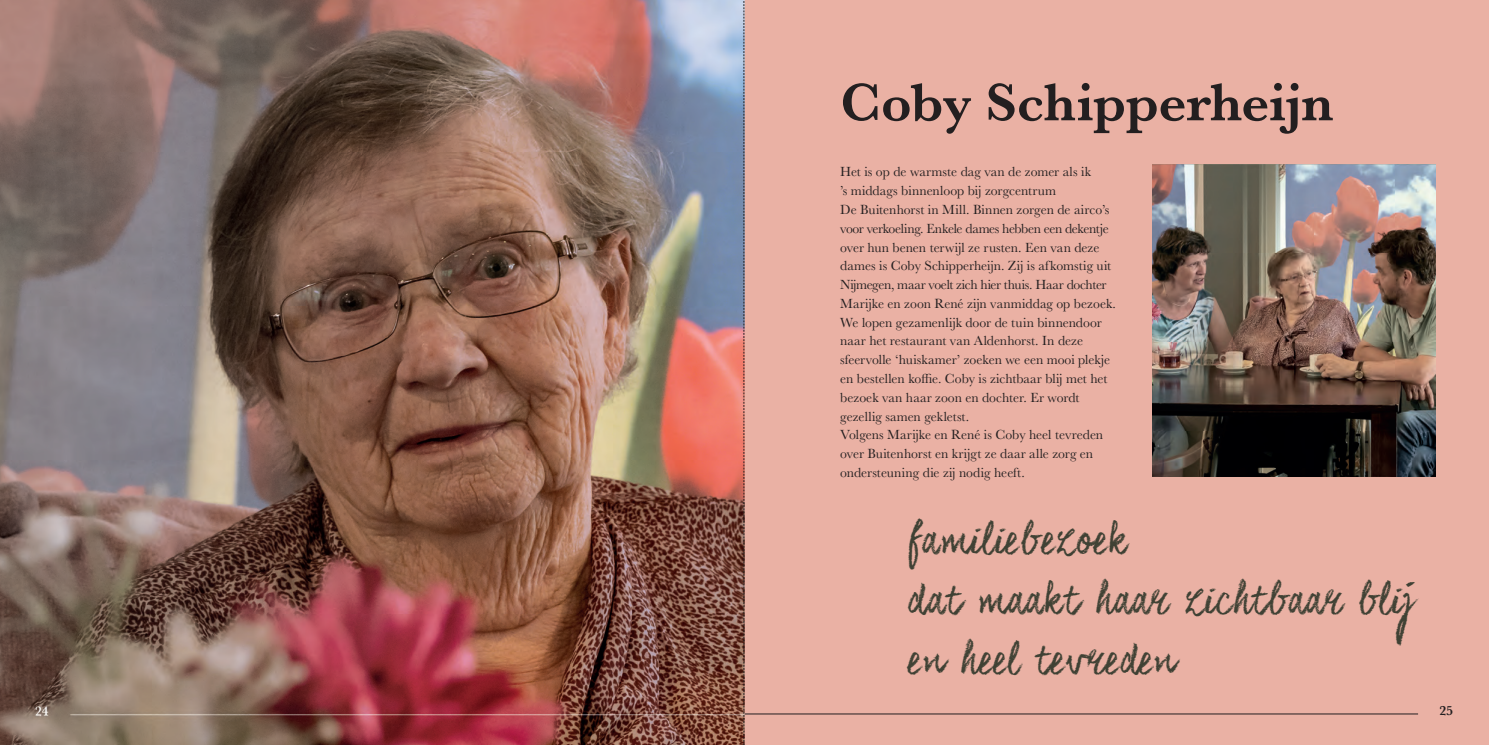
<style>
.page{position:relative;width:1489px;height:745px;background:#fff}
.page>*{position:absolute;margin:0;border:0;box-sizing:border-box;transform-origin:0 0}
.t1{font:600 55px "Baskerville";letter-spacing:-.01em;color:#231f20}
.t2{font:40px/60px "Coalhand Luke";color:#3f4134}
.t3{font:13.75px/18.8px "Baskerville";color:#231f20}
.t4{font:600 13.75px "Baskerville";color:#231f20}
</style>
<div class="page">
<div style="left:744px;top:0;width:744px;height:744px;background:#eab1a4"></div>
<img style="left:0;top:0;width:743px;height:744px">
<hr style="left:744px;top:713px;width:673px;height:1px;background:#231f20">
<hr style="left:71px;top:713px;width:673px;height:1px;background:#fff">
<img style="left:1152px;top:164px;width:283px;height:312px">
<svg style="left:743px;top:0;width:1px;height:744px"></svg>
<h1 class="t1" style="left:840px;top:64px;width:495px">Coby Schipperheijn</h1>
<p class="t3" style="left:840px;top:163px;width:277px">Het is op de warmste dag van de zomer als ik<br>’s middags binnenloop bij zorgcentrum<br>De Buitenhorst in Mill. Binnen zorgen de airco’s voor verkoeling. Enkele dames hebben een dekentje over hun benen terwijl ze rusten. Een van deze dames is Coby Schipperheijn. Zij is afkomstig uit Nijmegen, maar voelt zich hier thuis. Haar dochter Marijke en zoon René zijn vanmiddag op bezoek.<br>We lopen gezamenlijk door de tuin binnendoor naar het restaurant van Aldenhorst. In deze sfeervolle ‘huiskamer’ zoeken we een mooi plekje en bestellen koffie. Coby is zichtbaar blij met het bezoek van haar zoon en dochter. Er wordt gezellig samen gekletst.<br>Volgens Marijke en René is Coby heel tevreden over Buitenhorst en krijgt ze daar alle zorg en ondersteuning die zij nodig heeft.</p>
<h2 class="t2" style="left:907px;top:509px;width:508px">familiebezoek<br>dat maakt haar zichtbaar blij en heel tevreden</h2>
<p class="t4" style="left:1439px;top:700px;width:15px">25</p>
</div>
